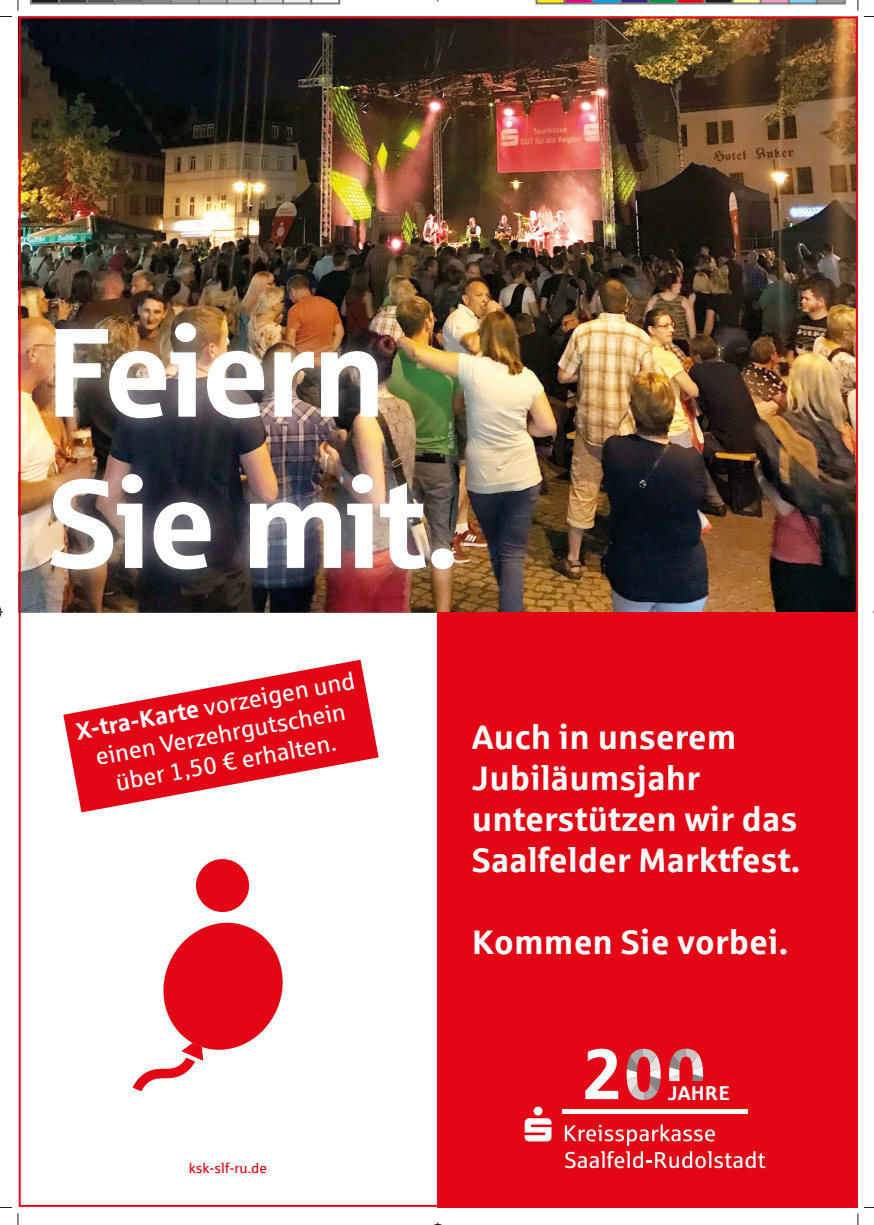
<style>
.page{position:relative;width:874px;height:1225px;background:#fff}
.page>*{position:absolute;margin:0;border:0;box-sizing:border-box;transform-origin:0 0}
.t1{font:126px/151.2px "Sparkasse Head";color:#fff}
.t2{font:700 34px/40.8px "Sparkasse Rg";color:#fff}
.t3{font:24px/29px "Sparkasse Rg";color:#fff;text-align:center}
.t4{font:700 20px "Sparkasse Rg";color:#fff}
.t5{font:14px "Sparkasse Rg";color:#e3061b}
.s1{font-weight:700}
</style>
<div class="page">
<img style="left:18px;top:18px;width:836px;height:595px">
<img style="left:31px;top:303px;width:442px;height:287px">
<div style="left:437px;top:612px;width:420px;height:595px;background:#e30614"></div>
<svg style="left:133px;top:859px;width:150px;height:232px"></svg>
<svg style="left:63px;top:659px;width:315px;height:153px;fill:#e30614"></svg>
<svg style="left:585px;top:1048px;width:33px;height:51px"></svg>
<svg style="left:626px;top:1048px;width:34px;height:52px"></svg>
<svg style="left:669px;top:1048px;width:33px;height:33px"></svg>
<svg style="left:524px;top:1106px;width:27px;height:35px"></svg>
<svg style="left:564px;top:1124px;width:150px;height:21px"></svg>
<svg style="left:565px;top:1151px;width:200px;height:17px"></svg>
<hr style="left:562px;top:1109px;width:185px;height:4px;background:#fff">
<svg style="left:0;top:0;width:19px;height:18px"></svg>
<svg style="left:0;top:1206px;width:19px;height:19px"></svg>
<svg style="left:856px;top:0;width:17px;height:18px"></svg>
<svg style="left:856px;top:1206px;width:17px;height:19px"></svg>
<svg style="left:433px;top:1222px;width:9px;height:3px"></svg>
<svg style="left:0;top:607px;width:3px;height:10px"></svg>
<svg style="left:30px;top:0;width:310px;height:4px"></svg>
<svg style="left:535px;top:0;width:310px;height:4px"></svg>
<h1 class="t1" style="left:48px;top:292px;width:411px">Feiern<br>Sie mit.</h1>
<p class="t3" style="left:73px;top:715px;width:285px;rotate:-10deg"><span class="s1">X-tra-Karte</span> vorzeigen und einen Verzehrgutschein über 1,50 € erhalten.</p>
<p class="t2" style="left:471px;top:716px;width:330px">Auch in unserem<br>Jubiläumsjahr unterstützen wir das<br>Saalfelder Marktfest.</p>
<p class="t2" style="left:471px;top:920px;width:318px">Kommen Sie vorbei.</p>
<p class="t5" style="left:189px;top:1160px;width:80px">ksk-slf-ru.de</p>
<p class="t4" style="left:667px;top:1080px;width:64px">JAHRE</p>
</div>
